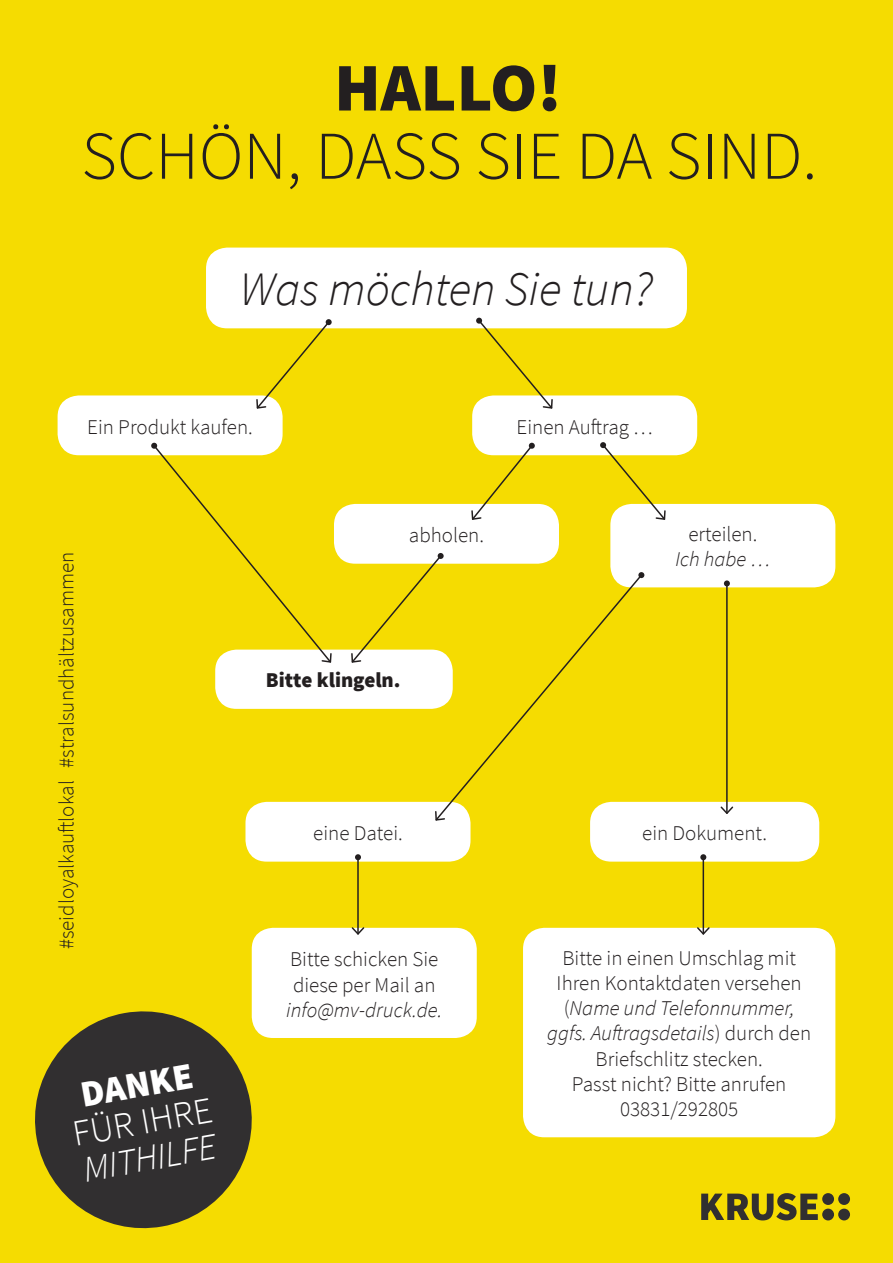
<style>
.page{position:relative;width:893px;height:1263px;background:#f5dc01}
.page>*{position:absolute;margin:0;border:0;box-sizing:border-box;transform-origin:0 0}
.t1{font:300 68.1px "Source Sans Pro";color:#231f20}
.t2{font:900 68.1px "Source Sans Pro";color:#231f20}
.t3{font:italic 300 48px "Source Sans Pro";color:#231f20}
.t4{font:italic 300 36.9px "Source Sans Pro";color:#fff}
.t5{font:300 36.9px "Source Sans Pro";color:#fff}
.t6{font:900 36.9px "Source Sans Pro";color:#fff}
.t7{font:300 21px/25.2px "Source Sans Pro";color:#231f20}
.t8{font:italic 300 21px "Source Sans Pro";color:#231f20}
.t9{font:900 21px "Source Sans Pro";color:#231f20}
.s1{font-style:italic}
</style>
<div class="page">
<div style="left:822px;top:1193px;width:12px;height:12px;background:#312f30;border-radius:50%"></div>
<div style="left:838px;top:1193px;width:12px;height:12px;background:#312f30;border-radius:50%"></div>
<div style="left:822px;top:1208px;width:12px;height:12px;background:#312f30;border-radius:50%"></div>
<div style="left:838px;top:1208px;width:12px;height:12px;background:#312f30;border-radius:50%"></div>
<svg style="left:701px;top:1193px;width:117px;height:27px"></svg>
<div style="left:334px;top:504px;width:225px;height:60px;background:#fff;border-radius:21px"></div>
<div style="left:215px;top:650px;width:238px;height:59px;background:#fff;border-radius:21px"></div>
<div style="left:610px;top:504px;width:225px;height:83px;background:#fff;border-radius:21px"></div>
<div style="left:245px;top:802px;width:225px;height:60px;background:#fff;border-radius:21px"></div>
<div style="left:252px;top:928px;width:225px;height:110px;background:#fff;border-radius:21px"></div>
<div style="left:590px;top:802px;width:229px;height:60px;background:#fff;border-radius:21px"></div>
<div style="left:523px;top:928px;width:312px;height:209px;background:#fff;border-radius:21px"></div>
<div style="left:472px;top:395px;width:225px;height:60px;background:#fff;border-radius:21px"></div>
<div style="left:58px;top:395px;width:225px;height:60px;background:#fff;border-radius:21px"></div>
<div style="left:206px;top:248px;width:481px;height:80px;background:#fff;border-radius:21px"></div>
<svg style="left:350px;top:553px;width:94px;height:110px"></svg>
<svg style="left:470px;top:443px;width:65px;height:77px"></svg>
<svg style="left:255px;top:319px;width:77px;height:91px"></svg>
<svg style="left:600px;top:442px;width:67px;height:79px"></svg>
<svg style="left:476px;top:318px;width:78px;height:91px"></svg>
<svg style="left:151px;top:443px;width:181px;height:221px"></svg>
<svg style="left:434px;top:573px;width:209px;height:249px"></svg>
<svg style="left:638px;top:572px;width:6px;height:6px"></svg>
<svg style="left:434px;top:810px;width:12px;height:11px"></svg>
<hr style="left:726px;top:583px;width:2px;height:230px;background:#231f20">
<svg style="left:724px;top:580px;width:6px;height:6px"></svg>
<svg style="left:720px;top:805px;width:14px;height:9px"></svg>
<hr style="left:357px;top:857px;width:2px;height:77px;background:#231f20">
<svg style="left:355px;top:854px;width:6px;height:6px"></svg>
<svg style="left:350px;top:926px;width:16px;height:9px"></svg>
<hr style="left:703px;top:857px;width:1px;height:77px;background:#231f20">
<svg style="left:700px;top:854px;width:6px;height:6px"></svg>
<svg style="left:696px;top:926px;width:15px;height:9px"></svg>
<svg style="left:35px;top:1003px;width:225px;height:226px;fill:#312f30"></svg>
<h1 class="t2" style="left:334px;top:44px;width:229px">Hallo!</h1>
<h1 class="t1" style="left:81px;top:115px;width:737px">Schön, dass Sie da sind.</h1>
<h2 class="t3" style="left:240px;top:260px;width:414px">Was möchten Sie tun?</h2>
<p class="t7" style="left:87px;top:414px;width:167px">Ein Produkt kaufen.</p>
<p class="t7" style="left:517px;top:414px;width:138px">Einen Auftrag …</p>
<p class="t7" style="left:54px;top:949px;width:399px;rotate:-90deg">#seidloyalkauftlokal #stralsundhältzusammen</p>
<h3 class="t6" style="left:77px;top:1071px;width:115px;rotate:-10deg">Danke</h3>
<h3 class="t5" style="left:69px;top:1112px;width:143px;rotate:-10deg">für Ihre</h3>
<h3 class="t4" style="left:80px;top:1147px;width:135px;rotate:-10deg">Mit hilfe</h3>
<p class="t7" style="left:409px;top:523px;width:77px">abholen.</p>
<p class="t9" style="left:266px;top:666px;width:136px">Bitte klingeln.</p>
<p class="t7" style="left:313px;top:821px;width:91px">eine Datei.</p>
<p class="t7" style="left:290px;top:947px;width:150px">Bitte schicken Sie diese per Mail an</p>
<p class="t8" style="left:286px;top:997px;width:157px">info@mv-druck.de.</p>
<p class="t7" style="left:688px;top:521px;width:70px">erteilen.</p>
<p class="t8" style="left:675px;top:546px;width:96px">Ich habe …</p>
<p class="t7" style="left:642px;top:821px;width:126px">ein Dokument.</p>
<p class="t7" style="left:547px;top:945px;width:265px;text-align:center">Bitte in einen Umschlag mit<br>I hren Kontaktdaten versehen (<span class="s1">Name und Telefonnummer, ggfs. Auftragsdetails</span>) durch den<br>Briefschlitz stecken.<br>Passt nicht? Bitte anrufen<br>03831/292805</p>
</div>
